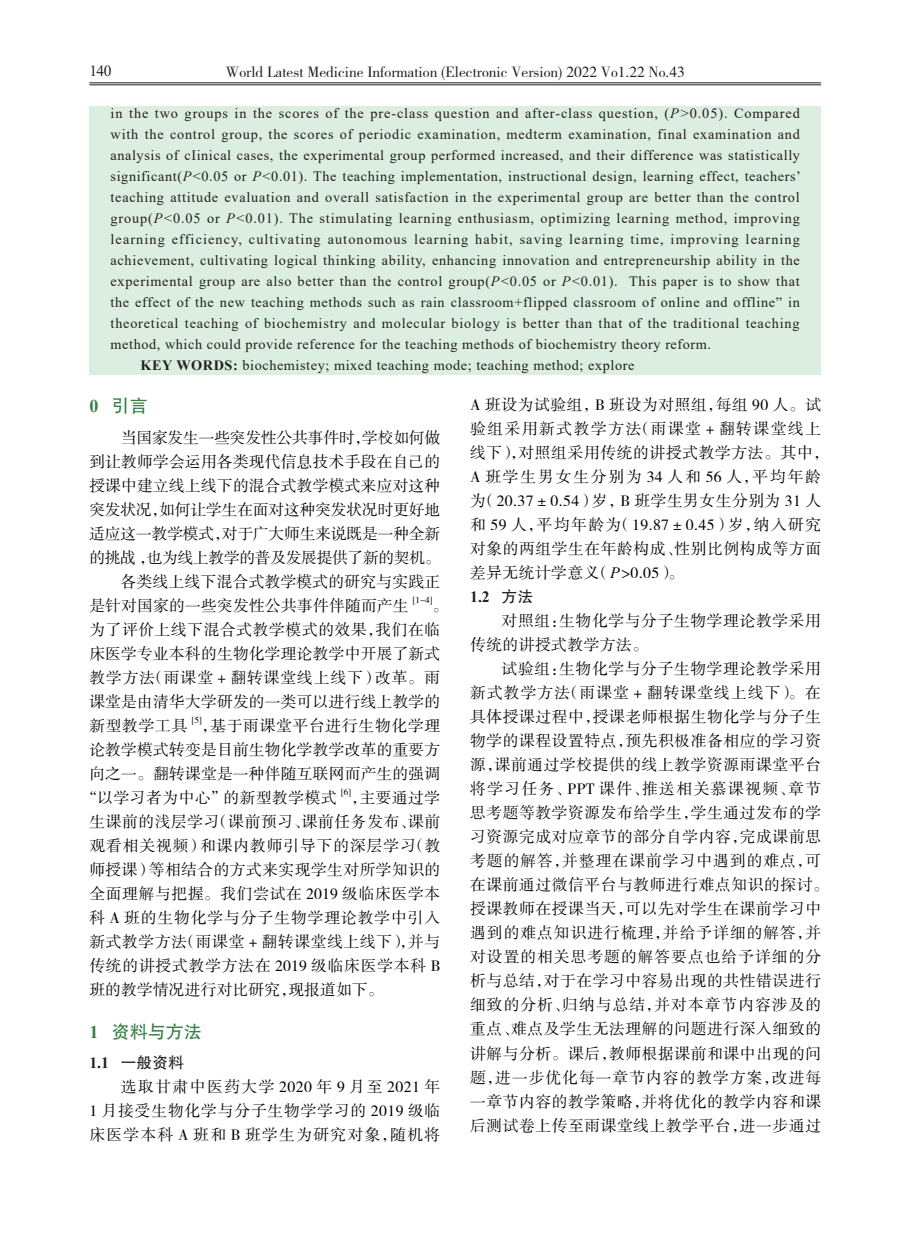
<style>
.page{position:relative;width:919px;height:1238px;background:#fff}
.page>*{position:absolute;margin:0;border:0;box-sizing:border-box;transform-origin:0 0}
.t1{font:18px "FZHTK GBK1 0";color:#358043}
.t2{font:15.75px/24px "FZSSK GBK1 0";letter-spacing:.035em;color:#000}
.t3{font:15.75px/24px "FZSSK GBK1 0";letter-spacing:.015em;color:#000}
.t4{font:15.75px "FZSSK GBK1 0";letter-spacing:-.01em;color:#000}
.t5{font:15.75px "FZSSK GBK1 0";letter-spacing:-.02em;color:#000}
.t6{font:15.75px "FZHTK GBK1 0";color:#231f20}
.t7{font:700 15.75px "Times New Roman";color:#231f20}
.t8{font:15.45px "FZSSJW GB1 0";color:#231f20}
.t9{font:15.45px "Times New Roman";color:#231f20}
.t10{font:14.25px "Times New Roman";letter-spacing:.05em;color:#231f20}
.t11{font:14.25px "Times New Roman";letter-spacing:.075em;color:#231f20}
.t12{font:9.15px "FZSSK GBK1 0";color:#000}
.s1{font-style:italic}
.s2{font-weight:700}
.s3{font-family:"Times New Roman";font-weight:700}
.s4{font-family:"Times New Roman";font-style:italic}
.s5{font-family:"FZHTK GBK1 0";font-weight:400}
</style>
<div class="page">
<hr style="left:89px;top:82px;width:732px;height:1px;background:#231f20">
<hr style="left:89px;top:84px;width:732px;height:1px;background:#231f20">
<div style="left:89px;top:106px;width:732px;height:268px;background:#dceee1"></div>
<p class="t9" style="left:89px;top:60px;width:24px">140</p>
<p class="t8" style="left:226px;top:63px;width:460px">World Latest Medicine Information (Electronic Version) 2022 Vo1.22 No.43</p>
<p class="t10" style="left:111px;top:103px;width:690px">in the two groups in the scores of the pre-class question and after-class question, (<span class="s1">P</span>&gt;0.05). Compared</p>
<p class="t10" style="left:111px;top:124px;width:690px">with the control group, the scores of periodic examination, medterm examination, final examination and</p>
<p class="t10" style="left:111px;top:145px;width:690px">analysis of cIinical cases, the experimental group performed increased, and their difference was statistically</p>
<p class="t10" style="left:111px;top:166px;width:691px">significant(<span class="s1">P</span>&lt;0.05 or <span class="s1">P</span>&lt;0.01). The teaching implementation, instructional design, learning effect, teachers’</p>
<p class="t10" style="left:111px;top:187px;width:690px">teaching attitude evaluation and overall satisfaction in the experimental group are better than the control</p>
<p class="t10" style="left:111px;top:208px;width:690px">group(<span class="s1">P</span>&lt;0.05 or <span class="s1">P</span>&lt;0.01). The stimulating learning enthusiasm, optimizing learning method, improving</p>
<p class="t11" style="left:111px;top:229px;width:690px">learning efficiency, cultivating autonomous learning habit, saving learning time, improving learning</p>
<p class="t10" style="left:111px;top:250px;width:690px">achievement, cultivating logical thinking ability, enhancing innovation and entrepreneurship ability in the</p>
<p class="t10" style="left:111px;top:271px;width:690px">experimental group are also better than the control group(<span class="s1">P</span>&lt;0.05 or <span class="s1">P</span>&lt;0.01). This paper is to show that</p>
<p class="t10" style="left:111px;top:292px;width:690px">the effect of the new teaching methods such as rain classroom+flipped classroom of online and offline” in</p>
<p class="t10" style="left:111px;top:313px;width:690px">theoretical teaching of biochemistry and molecular biology is better than that of the traditional teaching</p>
<p class="t10" style="left:111px;top:334px;width:602px">method, which could provide reference for the teaching methods of biochemistry theory reform.</p>
<p class="t10" style="left:140px;top:355px;width:495px"><span class="s2">KEY WORD S:</span> biochemistey; mixed teaching mode; teaching method; explore</p>
<p class="t1" style="left:89px;top:396px;width:60px"><span class="s3">0</span> 引言</p>
<p class="t4" style="left:121px;top:429px;width:321px">当国家发生一些突发性公共事件时，学校如何做</p>
<p class="t3" style="left:89px;top:450px;width:352px">到让教师学会运用各类现代信息技术手段在自己的</p>
<p class="t3" style="left:89px;top:474px;width:352px">授课中建立线上线下的混合式教学模式来应对这种</p>
<p class="t4" style="left:89px;top:501px;width:352px">突发状况，如何让学生在面对这种突发状况时更好地</p>
<p class="t4" style="left:89px;top:525px;width:352px">适应这一教学模式，对于广大师生来说既是一种全新</p>
<p class="t5" style="left:89px;top:549px;width:353px">的挑战 ，也为线上教学的普及发展提供了新的契机。</p>
<p class="t3" style="left:121px;top:570px;width:321px">各类线上线下混合式教学模式的研究与实践正</p>
<p class="t3" style="left:89px;top:594px;width:321px">是针对国家的一些突发性公共事件伴随而产生</p>
<p class="t12" style="left:413px;top:595px;width:21px">[1-4]</p>
<p class="t2" style="left:470px;top:393px;width:360px">A 班设为试验组，B 班设为对照组，每组 90 人。试验组采用新式教学方法（雨课堂 + 翻转课堂线上线下），对照组采用传统的讲授式教学方法。其中，<br>A 班学生男女生分别为 34 人和 56 人，平均年龄为（20.37±0.54）岁，B 班学生男女生分别为 31 人和 59 人，平均年龄为（19.87±0.45）岁，纳入研究对象的两组学生在年龄构成、性别比例构成等方面差异无统计学意义（<span class="s4">P</span>&gt;0.05）。</p>
<p class="t7" style="left:470px;top:585px;width:64px">1.2 <span class="s5">方法</span></p>
<p class="t2" style="left:470px;top:609px;width:352px;text-indent:32px">对照组：生物化学与分子生物学理论教学采用传统的讲授式教学方法。</p>
<p class="t2" style="left:470px;top:657px;width:360px;text-indent:32px">试验组：生物化学与分子生物学理论教学采用新式教学方法（雨课堂 + 翻转课堂线上线下）。在具体授课过程中，授课老师根据生物化学与分子生物学的课程设置特点，预先积极准备相应的学习资源，课前通过学校提供的线上教学资源雨课堂平台将学习任务、PPT 课件、推送相关慕课视频、章节思考题等教学资源发布给学生，学生通过发布的学习资源完成对应章节的部分自学内容，完成课前思考题的解答，并整理在课前学习中遇到的难点，可在课前通过微信平台与教师进行难点知识的探讨。授课教师在授课当天，可以先对学生在课前学习中遇到的难点知识进行梳理，并给予详细的解答，并对设置的相关思考题的解答要点也给予详细的分析与总结，对于在学习中容易出现的共性错误进行细致的分析、归纳与总结，并对本章节内容涉及的重点、难点及学生无法理解的问题进行深入细致的讲解与分析。课后，教师根据课前和课中出现的问题，进一步优化每一章节内容的教学方案，改进每一章节内容的教学策略，并将优化的教学内容和课后测试卷上传至雨课堂线上教学平台，进一步通过</p>
<p class="t3" style="left:89px;top:594px;width:360px;text-indent:343px">。为了评价上线下混合式教学模式的效果，我们在临床医学专业本科的生物化学理论教学中开展了新式教学方法（雨课堂 + 翻转课堂线上线下）改革。雨课堂是由清华大学研发的一类可以进行线上教学的新型教学工具</p>
<p class="t12" style="left:192px;top:715px;width:11px">[5]</p>
<p class="t2" style="left:202px;top:714px;width:240px">，基于雨课堂平台进行生物化学理</p>
<p class="t3" style="left:89px;top:738px;width:352px">论教学模式转变是目前生物化学教学改革的重要方</p>
<p class="t3" style="left:89px;top:762px;width:352px">向之一。翻转课堂是一种伴随互联网而产生的强调</p>
<p class="t2" style="left:81px;top:786px;width:257px">“以学习者为中心”的新型教学模式</p>
<p class="t12" style="left:341px;top:787px;width:11px">[6]</p>
<p class="t2" style="left:89px;top:786px;width:352px;text-align:justify;text-indent:261px">，主要通过学生课前的浅层学习（课前预习、课前任务发布、课前观看相关视频）和课内教师引导下的深层学习（教师授课）等相结合的方式来实现学生对所学知识的全面理解与把握。我们尝试在 2019 级临床医学本科 A 班的生物化学与分子生物学理论教学中引入新式教学方法（雨课堂 + 翻转课堂线上线下），并与传统的讲授式教学方法在 2019 级临床医学本科 B班的教学情况进行对比研究，现报道如下。</p>
<p class="t1" style="left:89px;top:1021px;width:114px"><span class="s3">1</span> 资料与方法</p>
<p class="t6" style="left:89px;top:1054px;width:96px"><span class="s3">1.1</span> 一般资料</p>
<p class="t2" style="left:89px;top:1075px;width:352px;text-align:justify;text-indent:32px">选取甘肃中医药大学 2020 年 9 月至 2021 年1 月接受生物化学与分子生物学学习的 2019 级临床医学本科 A 班和 B 班学生为研究对象，随机将</p>
</div>
